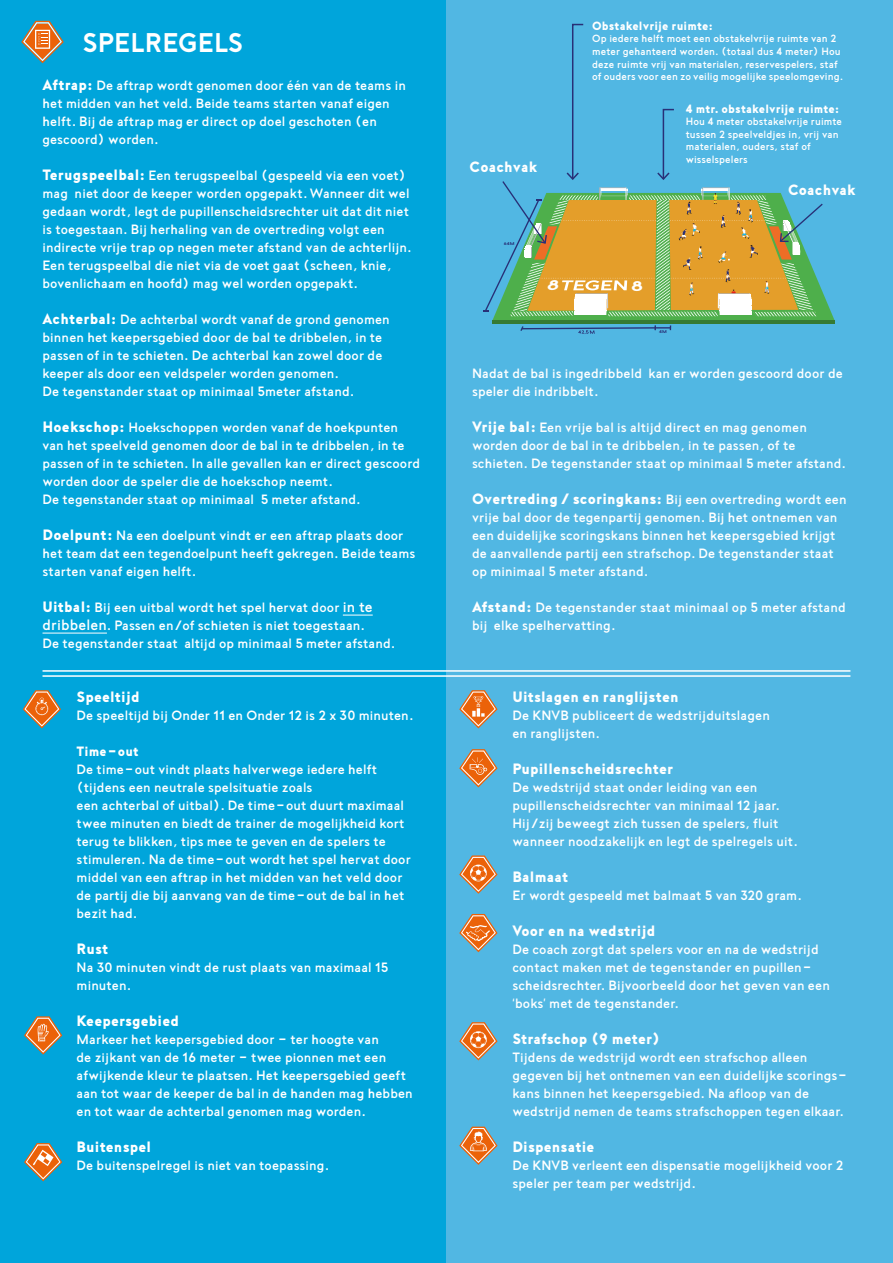
<style>
.page{position:relative;width:893px;height:1263px;background:#fff}
.page>*{position:absolute;margin:0;border:0;box-sizing:border-box;transform-origin:0 0}
.t1{font:700 27px "Baronvon Wesseling";letter-spacing:.01em;color:#fff}
.t2{font:900 15px "Baronvon Wesseling";letter-spacing:.01em;color:#fff}
.t3{font:italic 700 14.1px "Baronvon Wesseling";color:#fff;scale:1.55 1}
.t4{font:700 14.1px "Baronvon Wesseling";color:#fff;scale:1.55 1}
.t5{font:13.5px/18px "Baronvon Wesseling";letter-spacing:.01em;color:#fff}
.t6{font:900 13.5px "Baronvon Wesseling";letter-spacing:.01em;color:#fff}
.t7{font:900 12px "Baronvon Wesseling";letter-spacing:.01em;color:#fff}
.t8{font:10.5px/12.6px "Baronvon Wesseling";letter-spacing:.01em;color:#fff}
.t9{font:700 4.2px "Baronvon Wesseling";color:#283077;scale:1.24 1}
.s1{font-weight:900;font-size:15px}
.s2{font-size:15px}
</style>
<div class="page">
<div style="left:0;top:0;width:447px;height:1263px;background:#00a5db"></div>
<div style="left:447px;top:0;width:446px;height:1263px;background:#51b7e3"></div>
<hr style="left:43px;top:670px;width:807px;height:2px;background:#fff">
<hr style="left:43px;top:675px;width:807px;height:2px;background:#fff">
<hr style="left:343px;top:615px;width:30px;height:1px;background:#fff">
<hr style="left:43px;top:633px;width:64px;height:1px;background:#fff">
<svg style="left:21px;top:21px;width:43px;height:42px"></svg>
<svg style="left:459px;top:1126px;width:39px;height:39px"></svg>
<svg style="left:23px;top:690px;width:38px;height:38px"></svg>
<svg style="left:24px;top:1016px;width:38px;height:39px"></svg>
<svg style="left:459px;top:749px;width:39px;height:38px"></svg>
<svg style="left:459px;top:855px;width:39px;height:39px"></svg>
<svg style="left:459px;top:1022px;width:39px;height:38px"></svg>
<svg style="left:459px;top:914px;width:39px;height:38px"></svg>
<svg style="left:459px;top:690px;width:39px;height:38px"></svg>
<svg style="left:24px;top:1143px;width:38px;height:38px"></svg>
<svg style="left:483px;top:23px;width:352px;height:311px"></svg>
<h1 class="t1" style="left:82px;top:28px;width:162px">SPELREGELS</h1>
<p class="t5" style="left:43px;top:76px;width:365px"><span class="s1">Aftrap:</span> De aftrap wordt genomen door één van de teams in het midden van het veld. Beide teams starten vanaf eigen helft. Bij de aftrap mag er direct op doel geschoten (en gescoord) worden.</p>
<p class="t5" style="left:43px;top:166px;width:371px"><span class="s1">Terugspeelbal:</span> Een terugspeelbal (gespeeld via een voet) mag niet door de keeper worden opgepakt. Wanneer dit wel gedaan wordt, legt de pupillenscheidsrechter uit dat dit niet is toegestaan. Bij herhaling van de overtreding volgt een indirecte vrije trap op negen meter afstand van de achterlijn.<br>Een terugspeelbal die niet via de voet gaat (scheen, knie, bovenlichaam en hoofd) mag wel worden opgepakt.</p>
<p class="t5" style="left:43px;top:310px;width:349px"><span class="s1">Achterbal:</span> De achterbal wordt vanaf de grond genomen binnen het keepersgebied door de bal te dribbelen, in te passen of in te schieten. De achterbal kan zowel door de keeper als door een veldspeler worden genomen.<br>De tegenstander staat op minimaal 5meter afstand.</p>
<p class="t5" style="left:43px;top:418px;width:379px"><span class="s1">Hoekschop:</span> Hoekschoppen worden vanaf de hoekpunten van het speelveld genomen door de bal in te dribbelen, in te passen of in te schieten. In alle gevallen kan er direct gescoord worden door de speler die de hoekschop neemt.<br>De tegenstander staat op minimaal 5 meter afstand.</p>
<p class="t5" style="left:43px;top:526px;width:375px"><span class="s1">Doelpunt:</span> Na een doelpunt vindt er een aftrap plaats door het team dat een tegendoelpunt heeft gekregen. Beide teams starten vanaf eigen helft.</p>
<p class="t5" style="left:43px;top:598px;width:355px"><span class="s1">Uitbal:</span> Bij een uitbal wordt het spel hervat door <span class="s2">in te dribbelen</span>. Passen en/of schieten is niet toegestaan.<br>De tegenstander staat altijd op minimaal 5 meter afstand.</p>
<p class="t2" style="left:77px;top:688px;width:65px">Speeltijd</p>
<p class="t5" style="left:77px;top:706px;width:339px">De speeltijd bij Onder 11 en Onder 12 is 2 x 30 minuten.</p>
<p class="t6" style="left:77px;top:744px;width:64px">Time-out</p>
<p class="t5" style="left:77px;top:760px;width:336px">De time-out vindt plaats halverwege iedere helft (tijdens een neutrale spelsituatie zoals<br>een achterbal of uitbal). De time-out duurt maximaal twee minuten en biedt de trainer de mogelijkheid kort terug te blikken, tips mee te geven en de spelers te stimuleren. Na de time-out wordt het spel hervat door middel van een aftrap in het midden van het veld door de partij die bij aanvang van de time-out de bal in het bezit had.</p>
<p class="t2" style="left:77px;top:940px;width:33px">Rust</p>
<p class="t5" style="left:77px;top:958px;width:313px">Na 30 minuten vindt de rust plaats van maximaal 15 minuten.</p>
<p class="t2" style="left:77px;top:1012px;width:104px">Keepersgebied</p>
<p class="t5" style="left:77px;top:1030px;width:338px">Markeer het keepersgebied door - ter hoogte van<br>de zijkant van de 16 meter - twee pionnen met een afwijkende kleur te plaatsen. Het keepersgebied geeft aan tot waar de keeper de bal in de handen mag hebben en tot waar de achterbal genomen mag worden.</p>
<p class="t2" style="left:77px;top:1138px;width:76px">Buitenspel</p>
<p class="t5" style="left:77px;top:1156px;width:254px">De buitenspelregel is niet van toepassing.</p>
<p class="t2" style="left:470px;top:159px;width:69px">Coachvak</p>
<p class="t7" style="left:592px;top:19px;width:122px">Obstakelvrije ruimte:</p>
<p class="t8" style="left:592px;top:32px;width:253px">Op iedere helft moet een obstakelvrije ruimte van 2 meter gehanteerd worden. (totaal dus 4 meter) Hou deze ruimte vrij van materialen, reservespelers, staf of ouders voor een zo veilig mogelijke speelomgeving.</p>
<p class="t7" style="left:686px;top:102px;width:155px">4 mtr. obstakelvrije ruimte:</p>
<p class="t8" style="left:686px;top:115px;width:158px">Hou 4 meter obstakelvrije ruimte tussen 2 speelveldjes in, vrij van materialen, ouders, staf of wisselspelers</p>
<p class="t2" style="left:788px;top:181px;width:69px">Coachvak</p>
<p class="t9" style="left:504px;top:241px;width:10px">64M</p>
<p class="t3" style="left:546px;top:278px;width:12px">8</p>
<p class="t4" style="left:630px;top:278px;width:10px">8</p>
<p class="t9" style="left:659px;top:330px;width:8px">4M</p>
<p class="t5" style="left:472px;top:364px;width:372px">Nadat de bal is ingedribbeld kan er worden gescoord door de speler die indribbelt.</p>
<p class="t5" style="left:472px;top:418px;width:376px"><span class="s1">Vrije bal:</span> Een vrije bal is altijd direct en mag genomen worden door de bal in te dribbelen, in te passen, of te schieten. De tegenstander staat op minimaal 5 meter afstand.</p>
<p class="t5" style="left:472px;top:490px;width:376px"><span class="s1">Overtreding / scoringkans:</span> Bij een overtreding wordt een vrije bal door de tegenpartij genomen. Bij het ontnemen van een duidelijke scoringskans binnen het keepersgebied krijgt de aanvallende partij een strafschop. De tegenstander staat op minimaal 5 meter afstand.</p>
<p class="t5" style="left:472px;top:598px;width:375px"><span class="s1">Afstand:</span> De tegenstander staat minimaal op 5 meter afstand bij elke spelhervatting.</p>
<p class="t2" style="left:512px;top:688px;width:168px">Uitslagen en ranglijsten</p>
<p class="t5" style="left:512px;top:706px;width:259px">De KNVB publiceert de wedstrijduitslagen en ranglijsten.</p>
<p class="t2" style="left:512px;top:760px;width:162px">Pupillenscheidsrechter</p>
<p class="t5" style="left:512px;top:778px;width:287px">De wedstrijd staat onder leiding van een pupillenscheidsrechter van minimaal 12 jaar.<br>Hij/zij beweegt zich tussen de spelers, fluit wanneer noodzakelijk en legt de spelregels uit.</p>
<p class="t2" style="left:512px;top:868px;width:58px">Balmaat</p>
<p class="t5" style="left:512px;top:886px;width:291px">Er wordt gespeeld met balmaat 5 van 320 gram.</p>
<p class="t2" style="left:512px;top:922px;width:144px">Voor en na wedstrijd</p>
<p class="t5" style="left:512px;top:940px;width:319px">De coach zorgt dat spelers voor en na de wedstrijd contact maken met de tegenstander en pupillen&shy;scheidsrechter. Bijvoorbeeld door het geven van een ‘boks’ met de tegenstander.</p>
<p class="t2" style="left:512px;top:1030px;width:149px">Strafschop (9 meter)</p>
<p class="t5" style="left:512px;top:1048px;width:337px">Tijdens de wedstrijd wordt een strafschop alleen gegeven bij het ontnemen van een duidelijke scorings&shy;kans binnen het keepersgebied. Na afloop van de wedstrijd nemen de teams strafschoppen tegen elkaar.</p>
<p class="t2" style="left:512px;top:1138px;width:84px">Dispensatie</p>
<p class="t5" style="left:512px;top:1156px;width:333px">De KNVB verleent een dispensatie mogelijkheid voor 2 speler per team per wedstrijd.</p>
</div>
